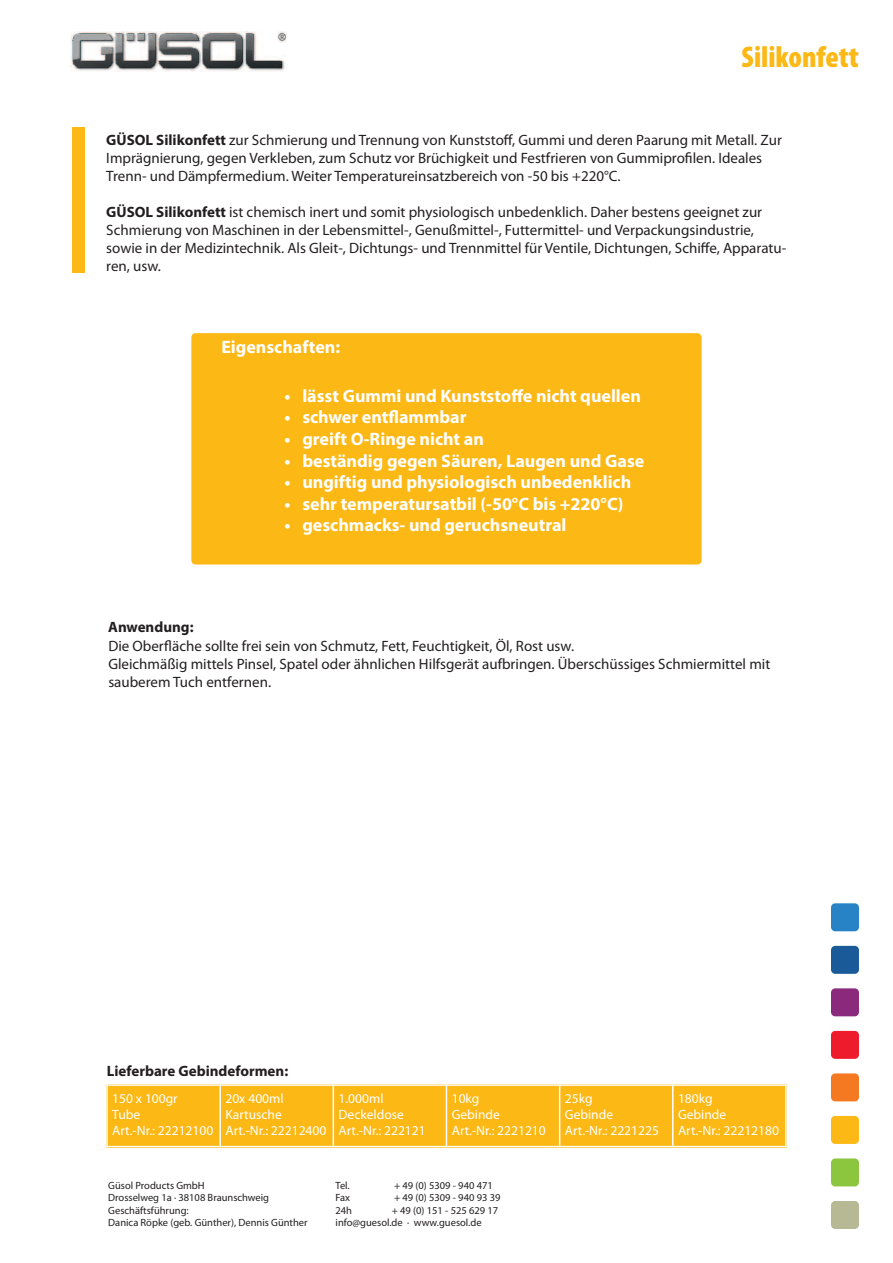
<style>
.page{position:relative;width:893px;height:1263px;background:#fff}
.page>*{position:absolute;margin:0;border:0;box-sizing:border-box;transform-origin:0 0}
.t1{font:900 condensed 30px "Myriad Pro";color:#fcb814}
.t2{font:700 18px "Myriad Pro";color:#fff}
.t3{font:15px/18px "Myriad Pro";color:#231f20}
.t4{font:700 15px "Myriad Pro";color:#231f20}
.t5{font:13.5px/16.2px "Myriad Pro";color:#fff}
.t6{font:10.5px/12.6px "Myriad Pro";color:#231f20}
.s1{font-weight:700}
</style>
<div class="page">
<img style="left:70px;top:32px;width:217px;height:40px">
<div style="left:831px;top:903px;width:28px;height:28px;background:#2783c5;border-radius:4px"></div>
<div style="left:831px;top:946px;width:28px;height:28px;background:#1a5a98;border-radius:4px"></div>
<div style="left:831px;top:1116px;width:28px;height:28px;background:#fcb814;border-radius:4px"></div>
<div style="left:831px;top:1031px;width:28px;height:28px;background:#ee1b2d;border-radius:4px"></div>
<div style="left:831px;top:1073px;width:28px;height:28px;background:#f47921;border-radius:4px"></div>
<div style="left:831px;top:1158px;width:28px;height:28px;background:#8bc63e;border-radius:4px"></div>
<div style="left:831px;top:1201px;width:28px;height:28px;background:#b7b995;border-radius:4px"></div>
<div style="left:831px;top:988px;width:28px;height:28px;background:#8b297c;border-radius:4px"></div>
<div style="left:72px;top:128px;width:13px;height:145px;background:#fcb814"></div>
<div style="left:191px;top:333px;width:511px;height:231px;background:#fcb814;border-radius:4px"></div>
<div style="left:106px;top:1084px;width:114px;height:63px;background:#fcb814"></div>
<div style="left:220px;top:1084px;width:113px;height:63px;background:#fcb814"></div>
<div style="left:333px;top:1084px;width:113px;height:63px;background:#fcb814"></div>
<div style="left:446px;top:1084px;width:114px;height:63px;background:#fcb814"></div>
<div style="left:560px;top:1084px;width:113px;height:63px;background:#fcb814"></div>
<div style="left:673px;top:1084px;width:114px;height:63px;background:#fcb814"></div>
<hr style="left:106px;top:1084px;width:2px;height:63px;background:#fff">
<hr style="left:219px;top:1084px;width:2px;height:63px;background:#fff">
<hr style="left:333px;top:1084px;width:1px;height:63px;background:#fff">
<hr style="left:446px;top:1084px;width:1px;height:63px;background:#fff">
<hr style="left:559px;top:1084px;width:1px;height:63px;background:#fff">
<hr style="left:672px;top:1084px;width:1px;height:63px;background:#fff">
<hr style="left:785px;top:1084px;width:2px;height:63px;background:#fff">
<hr style="left:106px;top:1084px;width:681px;height:2px;background:#fff">
<hr style="left:106px;top:1146px;width:681px;height:1px;background:#fff">
<h1 class="t1" style="left:741px;top:40px;width:119px">Silikonfett</h1>
<p class="t3" style="left:106px;top:131px;width:677px"><span class="s1">GÜSOL Silikonfett</span> zur Schmierung und Trennung von Kunststoff, Gummi und deren Paarung mit Metall. Zur<br>Imprägnierung, gegen Verkleben, zum Schutz vor Brüchigkeit und Festfrieren von Gummiprofilen. Ideales<br>Trenn- und Dämpfermedium. Weiter Temperatureinsatzbereich von -50 bis +220°C.</p>
<p class="t3" style="left:106px;top:203px;width:682px"><span class="s1">GÜSOL Silikonfett</span> ist chemisch inert und somit physiologisch unbedenklich. Daher bestens geeignet zur Schmierung von Maschinen in der Lebensmittel-, Genußmittel-, Futtermittel- und Verpackungsindustrie, sowie in der Medizintechnik. Als Gleit-, Dichtungs- und Trennmittel für Ventile, Dichtungen, Schiffe, Apparatu&shy;ren, usw.</p>
<p class="t2" style="left:221px;top:335px;width:120px">Eigenschaften:</p>
<p class="t2" style="left:284px;top:384px;width:358px">• lässt Gummi und Kunststoffe nicht quellen</p>
<p class="t2" style="left:284px;top:406px;width:184px">• schwer entflammbar</p>
<p class="t2" style="left:284px;top:427px;width:201px">• greift O-Ringe nicht an</p>
<p class="t2" style="left:284px;top:449px;width:361px">• beständig gegen Säuren, Laugen und Gase</p>
<p class="t2" style="left:284px;top:470px;width:348px">• ungiftig und physiologisch unbedenklich</p>
<p class="t2" style="left:284px;top:492px;width:341px">• sehr temperatursatbil (-50°C bis +220°C)</p>
<p class="t2" style="left:284px;top:514px;width:284px">• geschmacks- und geruchsneutral</p>
<p class="t4" style="left:108px;top:617px;width:87px">Anwendung:</p>
<p class="t3" style="left:108px;top:637px;width:663px">Die Oberfläche sollte frei sein von Schmutz, Fett, Feuchtigkeit, Öl, Rost usw.<br>Gleichmäßig mittels Pinsel, Spatel oder ähnlichen Hilfsgerät aufbringen. Überschüssiges Schmiermittel mit sauberem Tuch entfernen.</p>
<p class="t4" style="left:107px;top:1061px;width:183px">Lieferbare Gebindeformen:</p>
<p class="t5" style="left:112px;top:1091px;width:102px">150 x 100gr<br>Tube<br>Art.-Nr.: 22212100</p>
<p class="t5" style="left:225px;top:1091px;width:102px">20x 400ml<br>Kartusche<br>Art.-Nr.: 22212400</p>
<p class="t5" style="left:339px;top:1091px;width:89px">1.000ml<br>Deckeldose<br>Art.-Nr.: 222121</p>
<p class="t5" style="left:452px;top:1091px;width:96px">10kg<br>Gebinde<br>Art.-Nr.: 2221210</p>
<p class="t5" style="left:565px;top:1091px;width:96px">25kg<br>Gebinde<br>Art.-Nr.: 2221225</p>
<p class="t5" style="left:678px;top:1091px;width:102px">180kg<br>Gebinde<br>Art.-Nr.: 22212180</p>
<p class="t6" style="left:108px;top:1179px;width:201px">Güsol Products GmbH<br>Drosselweg 1a · 38108 Braunschweig<br>Geschäftsführung:<br>Danica Röpke (geb. Günther), Dennis Günther</p>
<p class="t6" style="left:336px;top:1179px;width:16px">Tel.</p>
<p class="t6" style="left:394px;top:1179px;width:100px">+ 49 (0) 5309 - 940 471</p>
<p class="t6" style="left:336px;top:1191px;width:16px">Fax</p>
<p class="t6" style="left:394px;top:1191px;width:108px">+ 49 (0) 5309 - 940 93 39</p>
<p class="t6" style="left:336px;top:1204px;width:18px">24h</p>
<p class="t6" style="left:336px;top:1204px;width:164px;text-indent:56px">+ 49 (0) 151 - 525 629 17 info@guesol.de · www.guesol.de</p>
</div>
